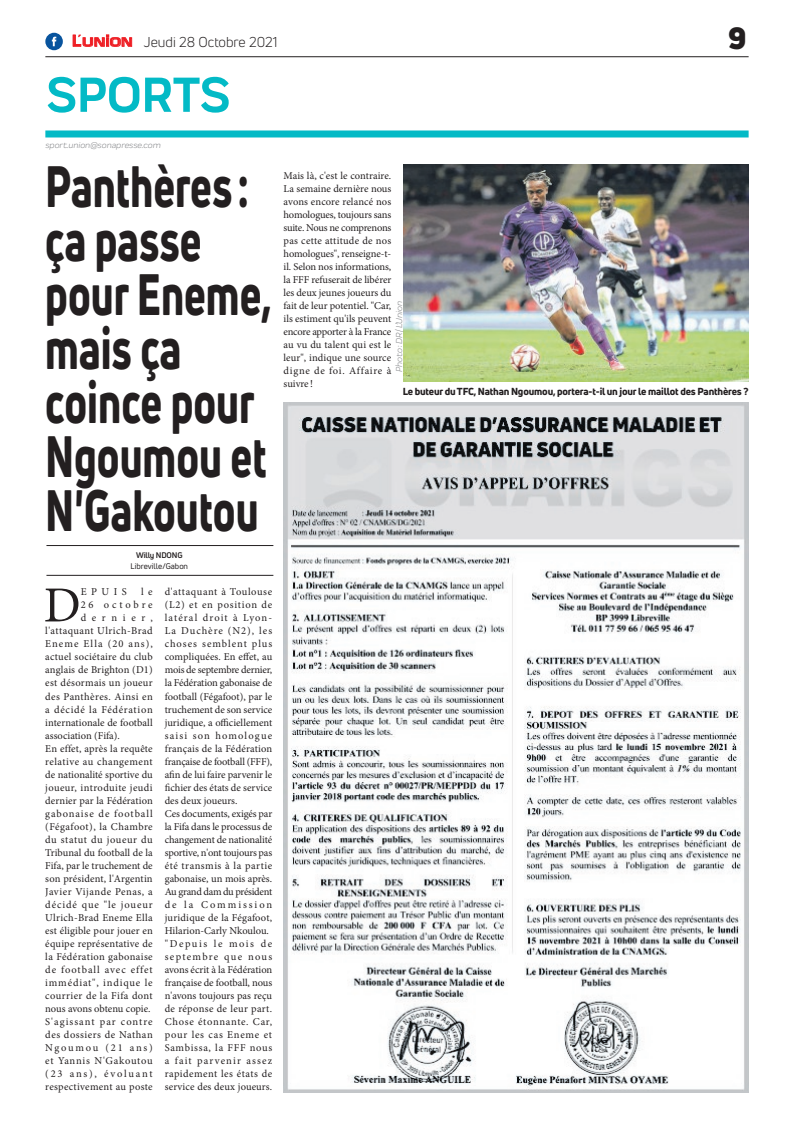
<style>
.page{position:relative;width:794px;height:1129px;background:#fff}
.page>*{position:absolute;margin:0;border:0;box-sizing:border-box;transform-origin:0 0}
.t1{font:800 57px/54px "Uni Neue";color:#231f20;scale:.72 1}
.t2{font:700 51px "Praktika";color:#03bac6}
.t3{font:50.5px "Minion Pro";color:#231f20}
.t4{font:900 30px "Uni Neue";color:#231f20}
.t5{font:14px "Uni Neue";color:#231f20}
.t6{font:10.5px/13px "Minion Pro";color:#231f20}
.t7{font:10.5px/13px "Minion Pro";letter-spacing:.02em;color:#231f20;text-align:justify}
.t8{font:10.5px "Minion Pro";letter-spacing:.04em;color:#231f20}
.t9{font:10.5px "Minion Pro";letter-spacing:.05em;color:#231f20}
.t10{font:10.5px "Minion Pro";letter-spacing:.065em;color:#231f20}
.t11{font:10.5px "Minion Pro";letter-spacing:.085em;color:#231f20}
.t12{font:10.5px "Minion Pro";letter-spacing:.095em;color:#231f20}
.t13{font:10.5px "Minion Pro";letter-spacing:-.005em;color:#231f20}
.t14{font:10.5px "Minion Pro";letter-spacing:-.01em;color:#231f20}
.t15{font:10.5px "Minion Pro";letter-spacing:.09em;color:#231f20}
.t16{font:10.5px "Minion Pro";letter-spacing:.075em;color:#231f20}
.t17{font:10.5px "Minion Pro";letter-spacing:.165em;color:#231f20}
.t18{font:10.5px "Minion Pro";letter-spacing:.16em;color:#231f20}
.t19{font:10.5px "Minion Pro";letter-spacing:.27em;color:#231f20}
.t20{font:10.5px "Minion Pro";letter-spacing:.535em;color:#231f20}
.t21{font:800 10px "Uni Neue";letter-spacing:-.015em;color:#231f20}
.t22{font:italic 9px "Praktika";color:#818386}
.t23{font:8px "Uni Neue";color:#231f20}
.t24{font:700 8px "Uni Neue";letter-spacing:-.02em;color:#231f20}
.s1{font-family:"Eurostile";font-weight:600;font-size:15px;color:#ee1d23}
.s2{font-family:"Eurostile";font-weight:600;font-size:11.4px;color:#ee1d23}
</style>
<div class="page">
<hr style="left:45px;top:56px;width:703px;height:1px;background:#231f20">
<div style="left:45px;top:130px;width:703px;height:7px;background:#03bac6"></div>
<svg style="left:72px;top:34px;width:60px;height:13px"></svg>
<div style="left:45px;top:33px;width:18px;height:17px;background:#08549e;border-radius:50%"></div>
<svg style="left:52px;top:37px;width:4px;height:9px"></svg>
<img style="left:283px;top:403px;width:465px;height:688px">
<hr style="left:46px;top:574px;width:227px;height:1px;background:#231f20">
<hr style="left:46px;top:545px;width:227px;height:1px;background:#231f20">
<img style="left:403px;top:164px;width:345px;height:217px">
<h3 class="t5" style="left:72px;top:33px;width:207px"><span class="s1">L</span><span class="s2">UNION</span> Jeudi 28 Octobre 2021</h3>
<h2 class="t2" style="left:46px;top:54px;width:185px">SPORTS</h2>
<p class="t22" style="left:45px;top:139px;width:117px">sport.union@sonapresse.com</p>
<h3 class="t4" style="left:728px;top:17px;width:20px">9</h3>
<h1 class="t1" style="left:45px;top:159px;width:316px">Panthères : ça passe pour Eneme, mais ça coince pour<br>Ngoumou et<br>N'Gakoutou</h1>
<p class="t24" style="left:136px;top:550px;width:48px">Willy NDONG</p>
<p class="t23" style="left:131px;top:561px;width:59px">Libreville/Gabon</p>
<h3 class="t3" style="left:44px;top:571px;width:39px">D</h3>
<p class="t7" style="left:81px;top:585px;width:48px">EPUIS</p>
<p class="t7" style="left:141px;top:585px;width:13px">l e</p>
<p class="t19" style="left:81px;top:598px;width:74px">26 octobre</p>
<p class="t20" style="left:81px;top:611px;width:74px">dernier,</p>
<p class="t8" style="left:45px;top:624px;width:109px">l'attaquant Ulrich-Brad</p>
<p class="t12" style="left:45px;top:637px;width:109px">Eneme Ella (20 ans),</p>
<p class="t7" style="left:45px;top:650px;width:109px">actuel sociétaire du club</p>
<p class="t7" style="left:45px;top:663px;width:109px">anglais de Brighton (D1)</p>
<p class="t7" style="left:45px;top:676px;width:109px">est désormais un joueur</p>
<p class="t8" style="left:45px;top:689px;width:109px">des Panthères. Ainsi en</p>
<p class="t10" style="left:45px;top:702px;width:109px">a décidé la Fédération</p>
<p class="t7" style="left:45px;top:715px;width:109px">internationale de football</p>
<p class="t6" style="left:45px;top:728px;width:76px">association (Fifa).</p>
<p class="t7" style="left:45px;top:741px;width:109px">En effet, après la requête</p>
<p class="t8" style="left:45px;top:754px;width:109px">relative au changement</p>
<p class="t13" style="left:45px;top:767px;width:109px">de nationalité sportive du</p>
<p class="t8" style="left:45px;top:780px;width:109px">joueur, introduite jeudi</p>
<p class="t7" style="left:45px;top:793px;width:109px">dernier par la Fédération</p>
<p class="t11" style="left:45px;top:806px;width:109px">gabonaise de football</p>
<p class="t7" style="left:45px;top:819px;width:109px">(Fégafoot), la Chambre</p>
<p class="t9" style="left:45px;top:832px;width:109px">du statut du joueur du</p>
<p class="t6" style="left:45px;top:845px;width:109px">Tribunal du football de la</p>
<p class="t6" style="left:45px;top:858px;width:109px">Fifa, par le truchement de</p>
<p class="t7" style="left:45px;top:871px;width:109px">son président, l'Argentin</p>
<p class="t9" style="left:45px;top:884px;width:109px">Javier Vijande Penas, a</p>
<p class="t11" style="left:45px;top:897px;width:109px">décidé que "le joueur</p>
<p class="t7" style="left:45px;top:910px;width:109px">Ulrich-Brad Eneme Ella</p>
<p class="t7" style="left:45px;top:923px;width:109px">est éligible pour jouer en</p>
<p class="t7" style="left:45px;top:936px;width:109px">équipe représentative de</p>
<p class="t7" style="left:45px;top:949px;width:109px">la Fédération gabonaise</p>
<p class="t15" style="left:45px;top:962px;width:109px">de football avec effet</p>
<p class="t16" style="left:45px;top:975px;width:109px">immédiat", indique le</p>
<p class="t8" style="left:45px;top:988px;width:109px">courrier de la Fifa dont</p>
<p class="t14" style="left:45px;top:1001px;width:107px">nous avons obtenu copie.</p>
<p class="t12" style="left:45px;top:1014px;width:109px">S'agissant par contre</p>
<p class="t9" style="left:45px;top:1027px;width:109px">des dossiers de Nathan</p>
<p class="t18" style="left:45px;top:1040px;width:109px">Ngoumou (21 ans)</p>
<p class="t10" style="left:45px;top:1053px;width:109px">et Yannis N'Gakoutou</p>
<p class="t17" style="left:45px;top:1066px;width:109px">(23 ans), évoluant</p>
<p class="t7" style="left:45px;top:1079px;width:109px">respectivement au poste</p>
<p class="t6" style="left:165px;top:585px;width:109px">d'attaquant à Toulouse (L2) et en position de latéral droit à Lyon-<br>La Duchère (N2), les choses semblent plus compliquées. En effet, au mois de septembre dernier, la Fédération gabonaise de football (Fégafoot), par le truchement de son service juridique, a officiellement saisi son homologue français de la Fédération française de football (FFF), afin de lui faire parvenir le fichier des états de service des deux joueurs.<br>Ces documents, exigés par la Fifa dans le processus de changement de nationalité sportive, n'ont toujours pas été transmis à la partie gabonaise, un mois après.<br>Au grand dam du président de la Commission juridique de la Fégafoot,<br>Hilarion-Carly Nkoulou. "Depuis le mois de septembre que nous avons écrit à la Fédération française de football, nous n'avons toujours pas reçu de réponse de leur part.<br>Chose étonnante. Car, pour les cas Eneme et<br>Sambissa, la FFF nous a fait parvenir assez rapidement les états de service des deux joueurs.</p>
<p class="t7" style="left:283px;top:169px;width:109px">Mais là, c'est le contraire.<br>La semaine dernière nous avons encore relancé nos homologues, toujours sans suite. Nous ne comprenons pas cette attitude de nos homologues", renseigne-t&shy;il. Selon nos informations, la FFF refuserait de libérer les deux jeunes joueurs du fait de leur potentiel. "Car, ils estiment qu'ils peuvent encore apporter à la France au vu du talent qui est le leur", indique une source digne de foi. Affaire à suivre !</p>
<p class="t22" style="left:393px;top:372px;width:73px;rotate:-90deg">Photo : DR/ L’Union</p>
<p class="t21" style="left:403px;top:384px;width:347px">Le buteur du TFC, Nathan Ngoumou, portera-t-il un jour le maillot des Panthères ?</p>
</div>
